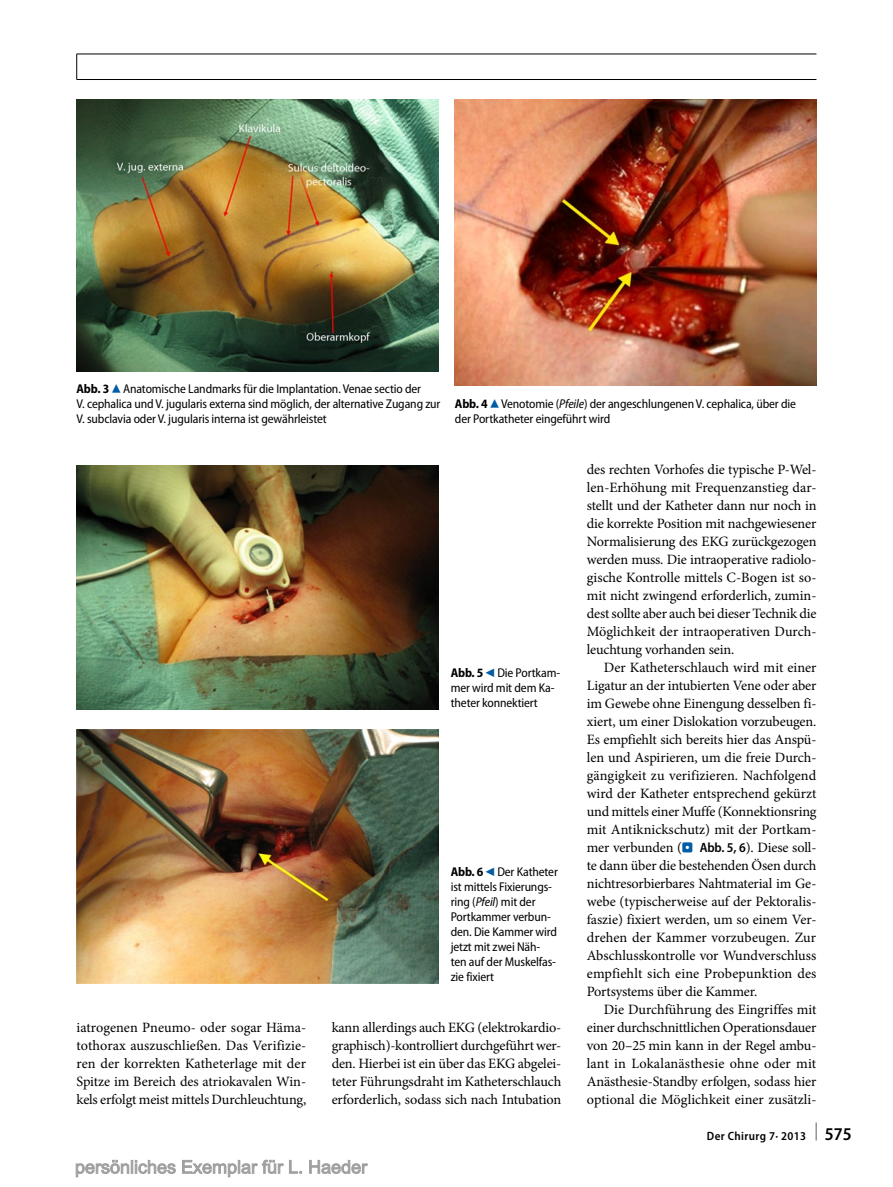
<style>
.page{position:relative;width:893px;height:1187px;background:#fff}
.page>*{position:absolute;margin:0;border:0;box-sizing:border-box;transform-origin:0 0}
.t1{font:14.25px/18px "Minion Pro";letter-spacing:-.005em;color:#000;text-align:justify}
.t2{font:semi-condensed 12.75px/15px "Myriad Pro";letter-spacing:-.01em;color:#000}
.t3{font:600 semi-condensed 12px "Myriad Pro";letter-spacing:.03em;color:#000}
.s1{font-weight:700}
.s2{font-family:"S Buttons";font-stretch:normal;font-size:14.25px;color:#005ca7}
.s3{font-style:italic}
.s4{font-family:"S Buttons";font-size:13.5px;color:#005ca7}
.s5{font-family:"Myriad Pro";font-weight:600;font-stretch:semi-condensed;font-size:13.5px}
.s6{font-size:18px}
</style>
<div class="page">
<img style="left:77px;top:465px;width:361px;height:244px">
<img style="left:77px;top:729px;width:361px;height:254px">
<img style="left:455px;top:100px;width:361px;height:285px">
<img style="left:77px;top:100px;width:361px;height:271px">
<hr style="left:77px;top:79px;width:739px;height:1px;background:#000">
<svg style="left:76px;top:54px;width:1px;height:25px"></svg>
<hr style="left:77px;top:54px;width:739px;height:1px;background:#000">
<svg style="left:75px;top:1159px;width:293px;height:18px"></svg>
<p class="t2" style="left:77px;top:381px;width:365px"><span class="s1">Abb. 3</span><span class="s2">8</span>Anatomische Landmarks für die Implantation. Venae sectio der<br>V. cephalica und V. jugularis externa sind möglich, der alternative Zugang zur<br>V. subclavia oder V. jugularis interna ist gewährleistet</p>
<p class="t2" style="left:455px;top:396px;width:343px"><span class="s1">Abb. 4</span><span class="s2">8</span> -Venotomie (<span class="s3">Pfeile</span>) der angeschlungenen V. cephalica, über die der Portkatheter eingeführt wird</p>
<p class="t2" style="left:451px;top:666px;width:111px"><span class="s1">Abb. 5</span><span class="s2">9</span>Die Portkam&shy;mer wird mit dem Ka&shy;theter konnektiert</p>
<p class="t2" style="left:451px;top:864px;width:109px"><span class="s1">Abb. 6</span><span class="s2">9</span>Der Katheter ist mittels Fixierungs&shy;ring (<span class="s3">Pfeil</span>) mit der<br>Portkammer verbun&shy;den. Die Kammer wird jetzt mit zwei Näh&shy;ten auf der Muskelfas&shy;zie fixiert</p>
<p class="t1" style="left:77px;top:1018px;width:231px;text-align:left">iatrogenen Pneumo- oder sogar Häma&shy;tothorax auszuschließen. Das Verifizie&shy;ren der korrekten Katheterlage mit der Spitze im Bereich des atriokavalen Win&shy;kels erfolgt meist mittels Durchleuchtung,</p>
<p class="t1" style="left:332px;top:1018px;width:231px">kann allerdings auch EKG (elektrokardio&shy;graphisch)-kontrolliert durchgeführt wer&shy;den. Hierbei ist ein über das EKG abgelei&shy;teter Führungsdraht im Katheterschlauch erforderlich, sodass sich nach Intubation</p>
<p class="t1" style="left:587px;top:460px;width:231px">des rechten Vorhofes die typische P-Wel&shy;len-Erhöhung mit Frequenzanstieg dar&shy;stellt und der Katheter dann nur noch in die korrekte Position mit nachgewiesener Normalisierung des EKG zurückgezogen werden muss. Die intraoperative radiolo&shy;gische Kontrolle mittels C-Bogen ist so&shy;mit nicht zwingend erforderlich, zumin&shy;dest sollte aber auch bei dieser Technik die Möglichkeit der intraoperativen Durch&shy;leuchtung vorhanden sein.</p>
<p class="t1" style="left:587px;top:658px;width:231px;text-indent:17px">Der Katheterschlauch wird mit einer Ligatur an der intubierten Vene oder aber im Gewebe ohne Einengung desselben fi&shy;xiert, um einer Dislokation vorzubeugen.<br>Es empfiehlt sich bereits hier das Anspü&shy;len und Aspirieren, um die freie Durch&shy;gängigkeit zu verifizieren. Nachfolgend wird der Katheter entsprechend gekürzt und mittels einer Muffe (Konnektionsring mit Antiknickschutz) mit der Portkam&shy;mer verbunden (<span class="s4">.</span> <span class="s5">Abb. 5, 6</span>). Diese soll&shy;te dann über die bestehenden Ösen durch nichtresorbierbares Nahtmaterial im Ge&shy;webe (typischerweise auf der Pektoralis&shy;faszie) fixiert werden, um so einem Ver&shy;drehen der Kammer vorzubeugen. Zur Abschlusskontrolle vor Wundverschluss empfiehlt sich eine Probepunktion des Portsystems über die Kammer.</p>
<p class="t1" style="left:587px;top:1000px;width:231px;text-indent:17px">Die Durchführung des Eingriffes mit einer durchschnittlichen Operationsdauer von 20–25 min kann in der Regel ambu&shy;lant in Lokalanästhesie ohne oder mit Anästhesie-Standby erfolgen, sodass hier optional die Möglichkeit einer zusätzli-</p>
<p class="t3" style="left:707px;top:1129px;width:146px">Der Chirurg 7· 2013 <sup>|</sup> <span class="s6">575</span></p>
</div>
